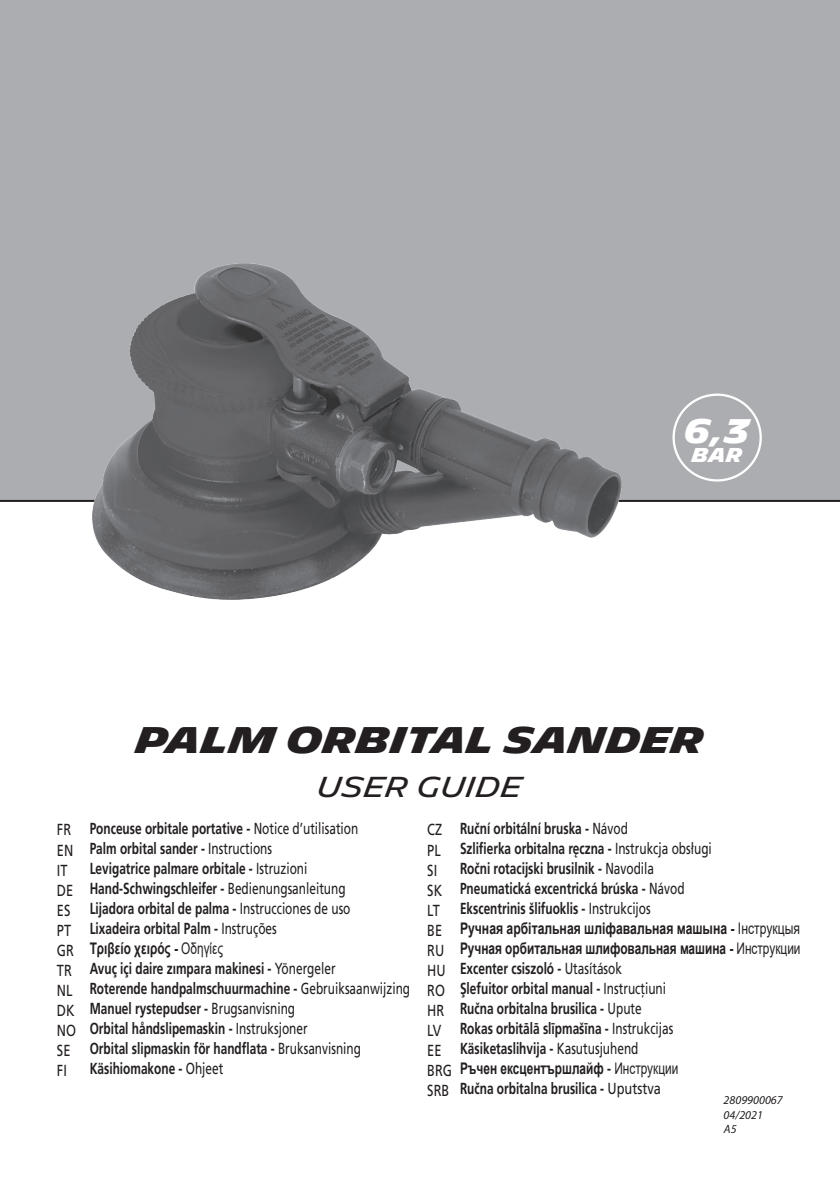
<style>
.page{position:relative;width:840px;height:1191px;background:#fff}
.page>*{position:absolute;margin:0;border:0;box-sizing:border-box;transform-origin:0 0}
.t1{font:700 36px "Michelin";color:#231f20}
.t2{font:700 33.2px "Michelin";color:#fff;scale:.91 1}
.t3{font:28px "Michelin";color:#231f20}
.t4{font:700 19.4px "Michelin";color:#fff;scale:.91 1}
.t5{font:700 16px/20px "Frutiger LT Pro";color:#231f20;scale:.74 1}
.t6{font:700 16px/20px "Arial";color:#231f20;scale:.76 1}
.t7{font:16px/20px "Frutiger LT Pro";color:#231f20;scale:.8 1}
.t8{font:700 16px "Arial";color:#231f20;scale:.74 1}
.t9{font:italic 12px/14.4px "Myriad Pro";color:#231f20}
.s1{font-weight:400}
.s2{font-family:"Frutiger LT Pro"}
</style>
<div class="page">
<div style="left:0;top:0;width:839px;height:502px;background:#acadb1"></div>
<img style="left:92px;top:263px;width:529px;height:336px">
<div style="left:672px;top:393px;width:89px;height:88px;border:2px solid #fff;border-radius:50%"></div>
<h2 class="t2" style="left:684px;top:411px;width:72px">6,3</h2>
<p class="t4" style="left:691px;top:443px;width:57px">BAR</p>
<h1 class="t1" style="left:136px;top:719px;width:569px">PALM ORBITAL SANDER</h1>
<h3 class="t3" style="left:317px;top:771px;width:206px">USER GUIDE</h3>
<p class="t5" style="left:90px;top:819px;width:364px">Ponceuse orbitale portative - <span class="s1">Notice d’utilisation </span>Palm orbital sander - <span class="s1">Instructions<br></span>Levigatrice palmare orbitale - <span class="s1">Istruzioni </span>Hand-Schwingschleifer - <span class="s1">Bedienungsanleitung </span>Lijadora orbital de palma - <span class="s1">Instrucciones de uso </span>Lixadeira orbital Palm - <span class="s1">Instruções</span></p>
<p class="t8" style="left:90px;top:937px;width:182px">Τριβείο χειρός - <span class="s1">Οδηγίες</span></p>
<p class="t5" style="left:90px;top:959px;width:434px">Avuç içi daire zımpara makinesi - <span class="s1">Yönergeler<br></span>Roterende handpalmschuurmachine - <span class="s1">Gebruiksaanwijzing </span>Manuel rystepudser - <span class="s1">Brugsanvisning<br></span>Orbital håndslipemaskin - <span class="s1">Instruksjoner<br></span>Orbital slipmaskin för handflata - <span class="s1">Bruksanvisning </span>Käsihiomakone - <span class="s1">Ohjeet</span></p>
<p class="t7" style="left:57px;top:820px;width:26px">FR<br>EN<br>IT<br>DE<br>ES<br>PT<br>GR<br>TR<br>NL<br>DK<br>NO<br>SE<br>FI</p>
<p class="t7" style="left:427px;top:820px;width:33px">CZ<br>PL<br>SI<br>SK<br>LT<br>BE<br>RU<br>HU<br>RO<br>HR<br>LV<br>EE<br>BRG<br>SRB</p>
<p class="t5" style="left:460px;top:819px;width:341px">Ruční orbitální bruska - <span class="s1">Návod<br></span>Szlifierka orbitalna ręczna - <span class="s1">Instrukcja obsługi </span>Ročni rotacijski brusilnik - <span class="s1">Navodila </span>Pneumatická excentrická brúska - <span class="s1">Návod </span>Ekscentrinis šlifuoklis - <span class="s1">Instrukcijos</span></p>
<p class="t6" style="left:460px;top:919px;width:449px">Ручная арбітальная шліфавальная машына - <span class="s1">Інструкцыя<br></span>Ручная орбитальная шлифовальная машина - <span class="s1">Инструкции</span></p>
<p class="t5" style="left:460px;top:959px;width:290px">Excenter csiszoló - <span class="s1">Utasítások </span>Şlefuitor orbital manual - <span class="s1">Instrucțiuni </span>Ručna orbitalna brusilica - <span class="s1">Upute </span>Rokas orbitālā slīpmašīna - <span class="s1">Instrukcijas </span>Käsiketaslihvija - <span class="s1">Kasutusjuhend</span></p>
<p class="t8" style="left:460px;top:1057px;width:296px">Ръчен ексцентършлайф <span class="s2">-</span> <span class="s1">Инструкции</span></p>
<p class="t5" style="left:460px;top:1079px;width:273px">Ručna orbitalna brusilica - <span class="s1">Uputstva</span></p>
<p class="t9" style="left:723px;top:1092px;width:61px">2809900067<br>04/2021<br>A5</p>
</div>
